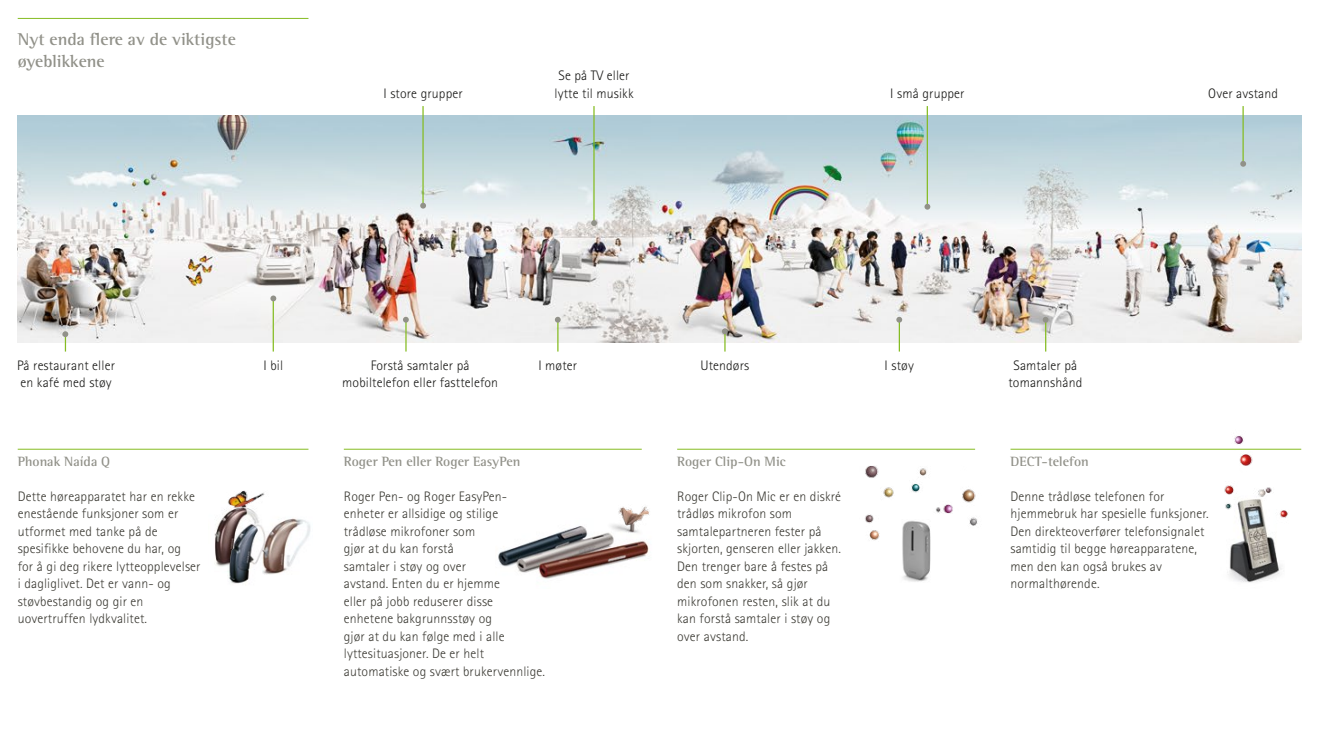
<style>
.page{position:relative;width:1319px;height:745px;background:#fff}
.page>*{position:absolute;margin:0;border:0;box-sizing:border-box;transform-origin:0 0}
.t1{font:700 17.5px/21.9px "Rotis Semi Serif Pro";color:#919189}
.t2{font:300 13.75px/17.5px "Rotis Sans Serif Pro";letter-spacing:.01em;color:#3b3a33}
.t3{font:300 13.75px/17.5px "Rotis Sans Serif Pro";letter-spacing:.01em;color:#1a1a18}
.t4{font:700 13.75px "Rotis Semi Serif Pro";color:#919189}
</style>
<div class="page">
<img style="left:273px;top:518px;width:38px;height:56px">
<img style="left:214px;top:511px;width:42px;height:56px">
<img style="left:498px;top:526px;width:151px;height:53px">
<img style="left:603px;top:506px;width:47px;height:37px">
<img style="left:18px;top:115px;width:1282px;height:227px">
<svg style="left:62px;top:331px;width:6px;height:20px"></svg>
<hr style="left:405px;top:320px;width:1px;height:31px;background:#85bc22">
<svg style="left:403px;top:316px;width:6px;height:6px"></svg>
<hr style="left:557px;top:320px;width:1px;height:31px;background:#85bc22">
<svg style="left:555px;top:316px;width:5px;height:6px"></svg>
<svg style="left:721px;top:328px;width:6px;height:23px"></svg>
<hr style="left:898px;top:320px;width:1px;height:31px;background:#85bc22">
<svg style="left:896px;top:316px;width:6px;height:6px"></svg>
<hr style="left:1044px;top:320px;width:2px;height:31px;background:#85bc22">
<svg style="left:1042px;top:316px;width:6px;height:6px"></svg>
<hr style="left:272px;top:299px;width:2px;height:52px;background:#85bc22">
<svg style="left:270px;top:295px;width:6px;height:6px"></svg>
<hr style="left:422px;top:106px;width:1px;height:99px;background:#85bc22">
<svg style="left:420px;top:203px;width:6px;height:5px"></svg>
<hr style="left:593px;top:106px;width:1px;height:116px;background:#85bc22">
<svg style="left:591px;top:220px;width:6px;height:6px"></svg>
<hr style="left:926px;top:106px;width:1px;height:100px;background:#85bc22">
<svg style="left:924px;top:204px;width:6px;height:5px"></svg>
<hr style="left:1242px;top:106px;width:1px;height:57px;background:#85bc22">
<svg style="left:1239px;top:161px;width:6px;height:6px"></svg>
<img style="left:227px;top:514px;width:46px;height:70px">
<img style="left:224px;top:490px;width:41px;height:21px">
<img style="left:865px;top:466px;width:113px;height:75px">
<img style="left:888px;top:518px;width:50px;height:64px">
<img style="left:1227px;top:529px;width:55px;height:54px">
<img style="left:1203px;top:435px;width:90px;height:94px">
<img style="left:230px;top:524px;width:35px;height:57px">
<hr style="left:18px;top:18px;width:290px;height:1px;background:#85bc22">
<hr style="left:18px;top:448px;width:290px;height:1px;background:#85bc22">
<hr style="left:344px;top:448px;width:297px;height:1px;background:#85bc22">
<hr style="left:677px;top:448px;width:297px;height:1px;background:#85bc22">
<hr style="left:1010px;top:448px;width:290px;height:1px;background:#85bc22">
<p class="t1" style="left:18px;top:28px;width:219px">Nyt enda flere av de viktigste øyeblikkene</p>
<p class="t3" style="left:383px;top:84px;width:81px">I store grupper</p>
<p class="t3" style="left:554px;top:67px;width:80px">Se på TV eller lytte til musikk</p>
<p class="t3" style="left:890px;top:84px;width:76px">I små grupper</p>
<p class="t3" style="left:1207px;top:84px;width:71px">Over avstand</p>
<p class="t3" style="left:17px;top:356px;width:99px">På restaurant eller en kafé med støy</p>
<p class="t3" style="left:342px;top:356px;width:157px;text-align:center">Forstå samtaler på mobiltelefon eller fasttelefon</p>
<p class="t3" style="left:538px;top:356px;width:40px">I møter</p>
<p class="t3" style="left:700px;top:356px;width:50px">Utendørs</p>
<p class="t3" style="left:884px;top:356px;width:31px">I støy</p>
<p class="t3" style="left:1008px;top:356px;width:75px;text-align:center">Samtaler på tomannshånd</p>
<p class="t3" style="left:263px;top:356px;width:21px">I bil</p>
<p class="t4" style="left:18px;top:452px;width:94px">Phonak Naída Q</p>
<p class="t2" style="left:18px;top:487px;width:184px">Dette høreapparatet har en rekke enestående funksjoner som er utformet med tanke på de spesifikke behovene du har, og<br>for å gi deg rikere lytteopplevelser i dagliglivet. Det er vann- og støvbestandig og gir en uovertruffen lydkvalitet.</p>
<p class="t4" style="left:344px;top:452px;width:178px">Roger Pen eller Roger EasyPen</p>
<p class="t2" style="left:344px;top:487px;width:203px">Roger Pen- og Roger EasyPen&shy;enheter er allsidige og stilige<br>trådløse mikrofoner som<br>gjør at du kan forstå<br>samtaler i støy og over<br>avstand. Enten du er hjemme<br>eller på jobb reduserer disse enhetene bakgrunnsstøy og<br>gjør at du kan følge med i alle lyttesituasjoner. De er helt automatiske og svært brukervennlige.</p>
<p class="t4" style="left:677px;top:452px;width:110px">Roger Clip-On Mic</p>
<p class="t2" style="left:677px;top:487px;width:165px">Roger Clip-On Mic er en diskré trådløs mikrofon som samtalepartneren fester på skjorten, genseren eller jakken.<br>Den trenger bare å festes på den som snakker, så gjør mikrofonen resten, slik at du kan forstå samtaler i støy og over avstand.</p>
<p class="t4" style="left:1010px;top:452px;width:80px">DECT-telefon</p>
<p class="t2" style="left:1010px;top:487px;width:200px">Denne trådløse telefonen for hjemmebruk har spesielle funksjoner.<br>Den direkteoverfører telefonsignalet samtidig til begge høreapparatene, men den kan også brukes av normalthørende.</p>
</div>
